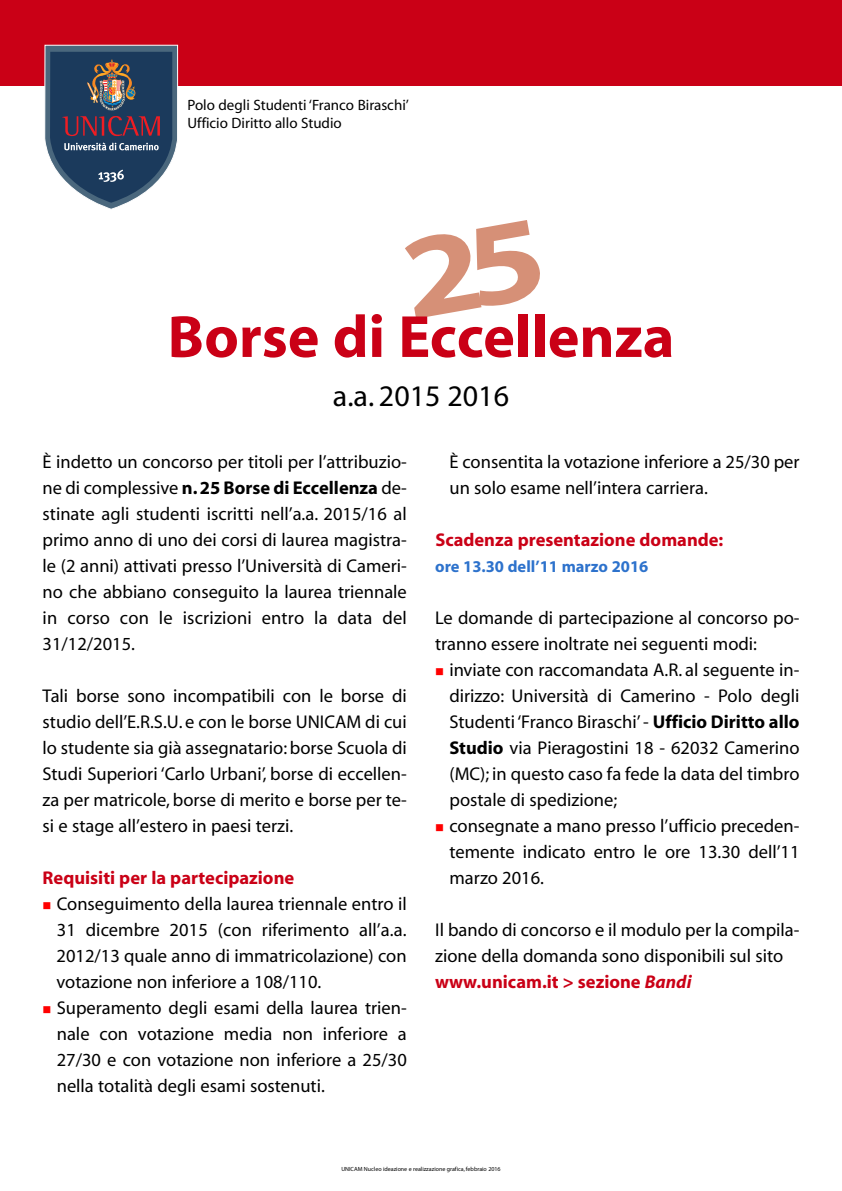
<style>
.page{position:relative;width:842px;height:1191px;background:#fff}
.page>*{position:absolute;margin:0;border:0;box-sizing:border-box;transform-origin:0 0}
.t1{font:700 60px "Myriad";color:#ca0016}
.t2{font:30px "Myriad";color:#000}
.t3{font:18.5px/26px "Myriad";color:#000;text-align:justify}
.t4{font:700 18.5px "Myriad";color:#ca0016}
.t5{font:700 16.5px "Myriad";color:#2d72cc}
.t6{font:15px/18px "Myriad";color:#000}
.t7{font:6px "Myriad";color:#000}
.s1{font-weight:700}
.s2{color:#f00}
.s3{font-weight:700;color:#ca0016}
.s4{font-weight:700;font-style:italic;color:#ca0016}
</style>
<div class="page">
<div style="left:0;top:0;width:842px;height:85px;background:#ca0016"></div>
<svg style="left:44px;top:45px;width:134px;height:164px;background:#546379"></svg>
<p class="t6" style="left:187px;top:97px;width:223px">Polo degli Studenti ‘Franco Biraschi’<br>Ufficio Diritto allo Studio</p>
<h1 class="t1" style="left:168px;top:314px;width:508px">Borse di Eccellenza</h1>
<h2 class="t2" style="left:333px;top:385px;width:178px">a.a. 2015 2016</h2>
<p class="t3" style="left:43px;top:450px;width:366px">È indetto un concorso per titoli per l’attribuzio&shy;ne di complessive <span class="s1">n.25 Borse di Eccellenza</span> de&shy;stinate agli studenti iscritti nell’a.a. 2015/16 al primo anno di uno dei corsi di laurea magistra&shy;le (2 anni) attivati presso l’Università di Cameri&shy;no che abbiano conseguito la laurea triennale in corso con le iscrizioni entro la data del 31/12/2015.</p>
<p class="t3" style="left:42px;top:684px;width:366px">Tali borse sono incompatibili con le borse di studio dell’E.R.S.U. e con le borse UNICAM di cui lo studente sia già assegnatario:borse Scuola di Studi Superiori ‘Carlo Urbani’, borse di eccellen&shy;za per matricole, borse di merito e borse per te&shy;si e stage all’estero in paesi terzi.</p>
<p class="t4" style="left:43px;top:870px;width:253px">Requisiti per la partecipazione</p>
<p class="t3" style="left:57px;top:892px;width:352px;text-indent:-14px"><span class="s2">■</span> Conseguimento della laurea triennale entro il 31 dicembre 2015 (con riferimento all’a.a.<br>2012/13 quale anno di immatricolazione) con votazione non inferiore a 108/110.</p>
<p class="t3" style="left:57px;top:996px;width:352px;text-indent:-14px"><span class="s2">■</span> Superamento degli esami della laurea trien&shy;nale con votazione media non inferiore a 27/30 e con votazione non inferiore a 25/30 nella totalità degli esami sostenuti.</p>
<p class="t3" style="left:449px;top:450px;width:352px">È consentita la votazione inferiore a 25/30 per un solo esame nell’intera carriera.</p>
<p class="t4" style="left:435px;top:532px;width:290px">Scadenza presentazione domande:</p>
<p class="t5" style="left:435px;top:560px;width:215px">ore 13.30 dell’11 marzo 2016</p>
<p class="t3" style="left:435px;top:606px;width:366px">Le domande di partecipazione al concorso po&shy;tranno essere inoltrate nei seguenti modi:</p>
<p class="t3" style="left:449px;top:658px;width:352px;text-indent:-14px"><span class="s2">■</span> inviate con raccomandata A.R. al seguente in&shy;dirizzo: Università di Camerino - Polo degli Studenti ‘Franco Biraschi’- <span class="s1">Ufficio Diritto allo Studio</span> via Pieragostini 18 - 62032 Camerino (MC); in questo caso fa fede la data del timbro postale di spedizione;</p>
<p class="t3" style="left:449px;top:814px;width:352px;text-indent:-14px"><span class="s2">■</span> consegnate a mano presso l’ufficio preceden&shy;temente indicato entro le ore 13.30 dell’11 marzo 2016.</p>
<p class="t3" style="left:435px;top:918px;width:366px;text-align:left">Il bando di concorso e il modulo per la compila&shy;zione della domanda sono disponibili sul sito <span class="s3">www.unicam.it &gt; sezione</span> <span class="s4">Bandi</span></p>
<p class="t7" style="left:341px;top:1167px;width:161px">UNICAM Nucleo ideazione e realizzazione grafica, febbraio 2016</p>
</div>
